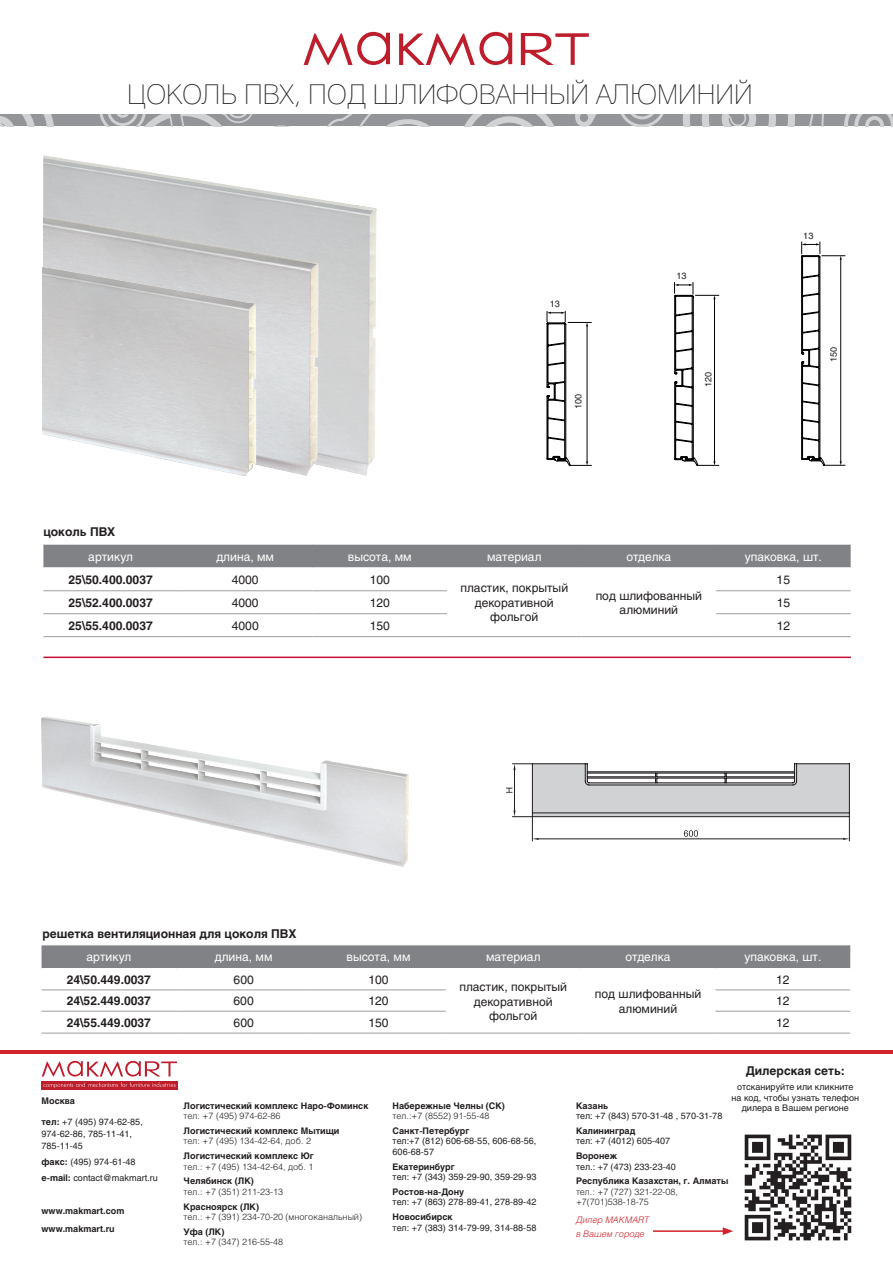
<style>
.page{position:relative;width:893px;height:1263px;background:#fff}
.page>*{position:absolute;margin:0;border:0;box-sizing:border-box;transform-origin:0 0}
.t1{font:27px "Helios Thin C";color:#231f20}
.t2{font:12px/14.4px "Helios";color:#231f20;text-align:center}
.t3{font:700 12px "Helios";color:#231f20}
.t4{font:12px "Helios";color:#fff}
.t5{font:9px/12px "Helios";color:#231f20}
.t6{font:700 9px/17.5px "Helios";color:#231f20}
.t7{font:300 9px/10.5px "Helios";color:#231f20}
.t8{font:italic 300 9px/13.5px "Helios";color:#d1232a}
.s1{font-weight:700}
</style>
<div class="page">
<svg style="left:399px;top:32px;width:113px;height:33px"></svg>
<svg style="left:304px;top:32px;width:86px;height:33px"></svg>
<svg style="left:521px;top:33px;width:68px;height:32px"></svg>
<img style="left:744px;top:1134px;width:108px;height:107px">
<div style="left:42px;top:1081px;width:136px;height:9px;background:#be1d2c"></div>
<svg style="left:43px;top:1082px;width:133px;height:6px"></svg>
<svg style="left:42px;top:1061px;width:135px;height:15px"></svg>
<hr style="left:0;top:1050px;width:893px;height:4px;background:#d1232a">
<hr style="left:653px;top:1230px;width:72px;height:2px;background:#d1232a">
<svg style="left:723px;top:1227px;width:10px;height:8px"></svg>
<img style="left:42px;top:156px;width:335px;height:319px">
<div style="left:0;top:114px;width:893px;height:12px;background:#939598"></div>
<svg style="left:0;top:114px;width:54px;height:12px"></svg>
<svg style="left:844px;top:114px;width:49px;height:12px"></svg>
<svg style="left:99px;top:114px;width:187px;height:12px"></svg>
<svg style="left:621px;top:114px;width:203px;height:12px"></svg>
<svg style="left:327px;top:114px;width:270px;height:12px"></svg>
<div style="left:43px;top:545px;width:808px;height:22px;background:#808285"></div>
<hr style="left:43px;top:590px;width:135px;height:1px;background:#a8a9ad">
<hr style="left:178px;top:590px;width:134px;height:1px;background:#a8a9ad">
<hr style="left:312px;top:590px;width:135px;height:1px;background:#a8a9ad">
<hr style="left:716px;top:590px;width:135px;height:1px;background:#a8a9ad">
<hr style="left:43px;top:613px;width:135px;height:1px;background:#a8a9ad">
<hr style="left:178px;top:613px;width:134px;height:1px;background:#a8a9ad">
<hr style="left:312px;top:613px;width:135px;height:1px;background:#a8a9ad">
<hr style="left:716px;top:613px;width:135px;height:1px;background:#a8a9ad">
<hr style="left:43px;top:636px;width:135px;height:1px;background:#a8a9ad">
<hr style="left:178px;top:636px;width:134px;height:1px;background:#a8a9ad">
<hr style="left:312px;top:636px;width:135px;height:1px;background:#a8a9ad">
<hr style="left:447px;top:636px;width:135px;height:1px;background:#a8a9ad">
<hr style="left:582px;top:636px;width:134px;height:1px;background:#a8a9ad">
<hr style="left:716px;top:636px;width:135px;height:1px;background:#a8a9ad">
<hr style="left:43px;top:656px;width:808px;height:2px;background:#c40c37">
<svg style="left:801px;top:241px;width:45px;height:225px"></svg>
<svg style="left:547px;top:311px;width:45px;height:155px"></svg>
<svg style="left:674px;top:282px;width:46px;height:184px"></svg>
<svg style="left:506px;top:763px;width:344px;height:78px"></svg>
<div style="left:42px;top:945px;width:808px;height:23px;background:#808285"></div>
<hr style="left:42px;top:989px;width:134px;height:1px;background:#a8a9ad">
<hr style="left:176px;top:989px;width:135px;height:1px;background:#a8a9ad">
<hr style="left:311px;top:989px;width:135px;height:1px;background:#a8a9ad">
<hr style="left:715px;top:989px;width:135px;height:1px;background:#a8a9ad">
<hr style="left:42px;top:1011px;width:134px;height:1px;background:#a8a9ad">
<hr style="left:176px;top:1011px;width:135px;height:1px;background:#a8a9ad">
<hr style="left:311px;top:1011px;width:135px;height:1px;background:#a8a9ad">
<hr style="left:715px;top:1011px;width:135px;height:1px;background:#a8a9ad">
<hr style="left:42px;top:1032px;width:134px;height:2px;background:#a8a9ad">
<hr style="left:176px;top:1032px;width:135px;height:2px;background:#a8a9ad">
<hr style="left:311px;top:1032px;width:135px;height:2px;background:#a8a9ad">
<hr style="left:446px;top:1032px;width:135px;height:2px;background:#a8a9ad">
<hr style="left:715px;top:1032px;width:135px;height:2px;background:#a8a9ad">
<hr style="left:581px;top:1032px;width:134px;height:2px;background:#a8a9ad">
<img style="left:42px;top:716px;width:366px;height:150px">
<img style="left:43px;top:206px;width:276px;height:269px">
<img style="left:43px;top:246px;width:213px;height:229px">
<h1 class="t1" style="left:127px;top:78px;width:627px">ЦОКОЛЬ ПВХ, ПОД ШЛИФОВАННЫЙ АЛЮМИНИЙ</h1>
<p class="t5" style="left:550px;top:298px;width:12px">13</p>
<p class="t5" style="left:572px;top:409px;width:17px;rotate:-90deg">100</p>
<p class="t5" style="left:677px;top:270px;width:12px">13</p>
<p class="t5" style="left:702px;top:387px;width:17px;rotate:-90deg">120</p>
<p class="t5" style="left:803px;top:230px;width:12px">13</p>
<p class="t5" style="left:827px;top:362px;width:17px;rotate:-90deg">150</p>
<h2 class="t3" style="left:43px;top:525px;width:73px">цоколь ПВХ</h2>
<h2 class="t4" style="left:88px;top:549px;width:46px">артикул</h2>
<h2 class="t4" style="left:216px;top:549px;width:59px">длина, мм</h2>
<h2 class="t4" style="left:348px;top:549px;width:65px">высота, мм</h2>
<h2 class="t4" style="left:487px;top:549px;width:56px">материал</h2>
<h2 class="t4" style="left:626px;top:549px;width:47px">отделка</h2>
<h2 class="t4" style="left:745px;top:549px;width:79px">упаковка, шт.</h2>
<h2 class="t3" style="left:69px;top:573px;width:86px">25\50.400.0037</h2>
<h2 class="t2" style="left:232px;top:572px;width:28px">4000</h2>
<h2 class="t2" style="left:370px;top:572px;width:22px">100</h2>
<h2 class="t2" style="left:460px;top:581px;width:109px">пластик, покрытый декоративной фольгой</h2>
<h2 class="t2" style="left:596px;top:588px;width:108px">под шлифованный алюминий</h2>
<h2 class="t2" style="left:777px;top:572px;width:15px">15</h2>
<h2 class="t3" style="left:69px;top:596px;width:86px">25\52.400.0037</h2>
<h2 class="t2" style="left:232px;top:595px;width:28px">4000</h2>
<h2 class="t2" style="left:370px;top:595px;width:22px">120</h2>
<h2 class="t2" style="left:777px;top:595px;width:15px">15</h2>
<h2 class="t3" style="left:69px;top:618px;width:86px">25\55.400.0037</h2>
<h2 class="t2" style="left:232px;top:618px;width:28px">4000</h2>
<h2 class="t2" style="left:370px;top:618px;width:22px">150</h2>
<h2 class="t2" style="left:777px;top:618px;width:15px">12</h2>
<h2 class="t3" style="left:43px;top:926px;width:255px">решетка вентиляционная для цоколя ПВХ</h2>
<h2 class="t4" style="left:87px;top:950px;width:46px">артикул</h2>
<h2 class="t4" style="left:215px;top:950px;width:59px">длина, мм</h2>
<h2 class="t4" style="left:347px;top:950px;width:65px">высота, мм</h2>
<h2 class="t4" style="left:486px;top:950px;width:56px">материал</h2>
<h2 class="t4" style="left:626px;top:950px;width:47px">отделка</h2>
<h2 class="t4" style="left:744px;top:950px;width:79px">упаковка, шт.</h2>
<h2 class="t3" style="left:67px;top:973px;width:86px">24\50.449.0037</h2>
<h2 class="t2" style="left:234px;top:972px;width:22px">600</h2>
<h2 class="t2" style="left:368px;top:972px;width:22px">100</h2>
<h2 class="t2" style="left:459px;top:979px;width:109px">пластик, покрытый декоративной фольгой</h2>
<h2 class="t2" style="left:595px;top:987px;width:108px">под шлифованный алюминий</h2>
<h2 class="t2" style="left:776px;top:972px;width:15px">12</h2>
<h2 class="t3" style="left:67px;top:994px;width:86px">24\52.449.0037</h2>
<h2 class="t2" style="left:234px;top:994px;width:22px">600</h2>
<h2 class="t2" style="left:368px;top:994px;width:22px">120</h2>
<h2 class="t2" style="left:776px;top:994px;width:15px">12</h2>
<h2 class="t3" style="left:67px;top:1015px;width:86px">24\55.449.0037</h2>
<h2 class="t2" style="left:234px;top:1015px;width:22px">600</h2>
<h2 class="t2" style="left:368px;top:1015px;width:22px">150</h2>
<h2 class="t2" style="left:776px;top:1015px;width:15px">12</h2>
<p class="t6" style="left:42px;top:1092px;width:35px">Москва</p>
<p class="t5" style="left:42px;top:1115px;width:103px"><span class="s1">тел:</span> +7 (495) 974-62-85,<br>974-62-86, 785-11-41,<br>785-11-45</p>
<p class="t5" style="left:42px;top:1153px;width:118px;line-height:16.2px"><span class="s1">факс:</span> (495) 974-61-48 <span class="s1">e-mail:</span> contact@makmart.ru</p>
<p class="t6" style="left:42px;top:1202px;width:84px">www.makmart.com www.makmart.ru</p>
<h2 class="t3" style="left:746px;top:1063px;width:101px">Дилерская сеть:</h2>
<p class="t5" style="left:732px;top:1081px;width:129px;line-height:10.8px;text-align:center">отсканируйте или кликните на код, чтобы узнать телефон</p>
<p class="t6" style="left:184px;top:1096px;width:186px">Логистический комплекс Наро-Фоминск</p>
<p class="t5" style="left:742px;top:1102px;width:109px">дилера в Вашем регионе</p>
<p class="t7" style="left:184px;top:1110px;width:98px">тел: +7 (495) 974-62-86</p>
<p class="t6" style="left:184px;top:1122px;width:157px">Логистический комплекс Мытищи</p>
<p class="t7" style="left:184px;top:1136px;width:129px">тел: +7 (495) 134-42-64, доб. 2</p>
<p class="t6" style="left:184px;top:1147px;width:132px">Логистический комплекс Юг</p>
<p class="t7" style="left:184px;top:1161px;width:131px">тел.: +7 (495) 134-42-64, доб. 1</p>
<p class="t6" style="left:184px;top:1172px;width:72px">Челябинск (ЛК)</p>
<p class="t7" style="left:184px;top:1186px;width:101px">тел.: +7 (351) 211-23-13</p>
<p class="t6" style="left:184px;top:1197px;width:77px">Красноярск (ЛК)</p>
<p class="t7" style="left:184px;top:1211px;width:180px">тел.: +7 (391) 234-70-20 (многоканальный)</p>
<p class="t6" style="left:184px;top:1223px;width:42px">Уфа (ЛК)</p>
<p class="t7" style="left:184px;top:1237px;width:101px">тел.: +7 (347) 216-55-48</p>
<p class="t6" style="left:393px;top:1097px;width:114px">Набережные Челны (СК)</p>
<p class="t7" style="left:393px;top:1110px;width:98px">тел.:+7 (8552) 91-55-48</p>
<p class="t6" style="left:393px;top:1122px;width:78px">Санкт-Петербург</p>
<p class="t5" style="left:393px;top:1136px;width:145px;line-height:10.5px">тел:+7 (812) 606-68-55, 606-68-56,<br>606-68-57</p>
<p class="t6" style="left:393px;top:1158px;width:64px">Екатеринбург</p>
<p class="t5" style="left:393px;top:1171px;width:145px">тел: +7 (343) 359-29-90, 359-29-93</p>
<p class="t6" style="left:393px;top:1183px;width:73px">Ростов-на-Дону</p>
<p class="t5" style="left:393px;top:1196px;width:145px">тел: +7 (863) 278-89-41, 278-89-42</p>
<p class="t6" style="left:393px;top:1208px;width:61px">Новосибирск</p>
<p class="t5" style="left:393px;top:1221px;width:145px">тел: +7 (383) 314-79-99, 314-88-58</p>
<p class="t6" style="left:576px;top:1096px;width:34px">Казань</p>
<p class="t5" style="left:576px;top:1110px;width:148px">тел: +7 (843) 570-31-48 , 570-31-78</p>
<p class="t6" style="left:576px;top:1122px;width:61px">Калининград</p>
<p class="t5" style="left:576px;top:1135px;width:96px">тел: +7 (4012) 605-407</p>
<p class="t6" style="left:576px;top:1147px;width:43px">Воронеж</p>
<p class="t5" style="left:576px;top:1160px;width:101px">тел.: +7 (473) 233-23-40</p>
<p class="t6" style="left:576px;top:1172px;width:154px">Республика Казахстан, г. Алматы</p>
<p class="t7" style="left:576px;top:1186px;width:103px">тел.: +7 (727) 321-22-08, +7(701)538-18-75</p>
<p class="t8" style="left:576px;top:1213px;width:75px">Дилер MAKMART в Вашем городе</p>
</div>
